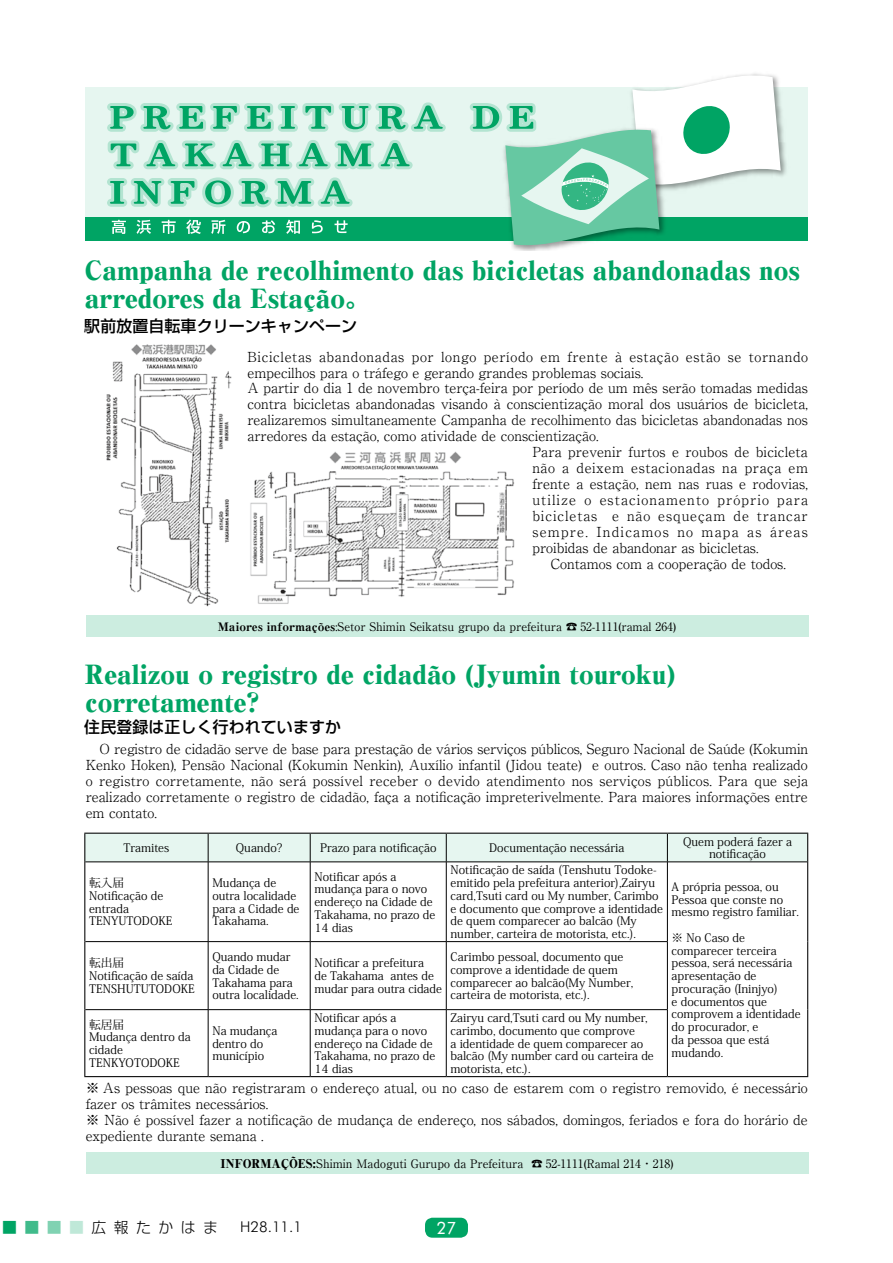
<style>
.page{position:relative;width:893px;height:1263px;background:#fff}
.page>*{position:absolute;margin:0;border:0;box-sizing:border-box;transform-origin:0 0}
.t1{font:900 25.5px/27.6px "Ryumin Pr 6 N";color:#00a464}
.t2{font:16.95px "Futura BT";color:#fff}
.t3{font:500 15.9px "Shin Go Pr 6 N";letter-spacing:.005em;color:#000}
.t4{font:300 14.85px "Futura BT";color:#000}
.t5{font:300 13.8px/15.9px "Ryumin Pr 6 N";color:#000;text-align:justify}
.t6{font:300 13.8px "Ryumin Pr 6 N";letter-spacing:.045em;color:#000}
.t7{font:300 13.8px "Ryumin Pr 6 N";letter-spacing:.08em;color:#000}
.t8{font:300 13.8px "Ryumin Pr 6 N";letter-spacing:.04em;color:#000}
.t9{font:300 13.8px "Ryumin Pr 6 N";letter-spacing:.065em;color:#000}
.t10{font:300 13.8px "Ryumin Pr 6 N";letter-spacing:.085em;color:#000}
.t11{font:11.7px/12.8px "Koz Min Pro";color:#000}
.t12{font:11.7px "Ryumin Pr 6 N";color:#000}
.s1{font-weight:800}
.s2{font-weight:900}
.s3{font-family:"Shin Go Pr 6 N";color:#00a464}
.s4{font-family:"Shin Go Pr 6 N";color:#40bb8b}
.s5{font-family:"Shin Go Pr 6 N";color:#80d2b2}
.s6{font-family:"Shin Go Pr 6 N";color:#bfe8d8}
.s7{font-family:"Shin Go Pr 6 N"}
</style>
<div class="page">
<div style="left:86px;top:87px;width:722px;height:153px;background:#e6f6f0"></div>
<div style="left:86px;top:217px;width:722px;height:23px;background:#00a464"></div>
<img style="left:781px;top:109px;width:5px;height:67px">
<svg style="left:467px;top:73px;width:314px;height:174px"></svg>
<svg style="left:107px;top:102px;width:339px;height:106px"></svg>
<svg style="left:112px;top:220px;width:14px;height:14px"></svg>
<svg style="left:137px;top:220px;width:14px;height:14px"></svg>
<svg style="left:162px;top:220px;width:14px;height:14px"></svg>
<svg style="left:186px;top:220px;width:15px;height:14px"></svg>
<svg style="left:211px;top:220px;width:14px;height:14px"></svg>
<svg style="left:237px;top:221px;width:13px;height:12px"></svg>
<svg style="left:262px;top:220px;width:13px;height:13px"></svg>
<svg style="left:286px;top:220px;width:14px;height:14px"></svg>
<svg style="left:312px;top:220px;width:11px;height:13px"></svg>
<svg style="left:334px;top:220px;width:14px;height:13px"></svg>
<div style="left:425px;top:1218px;width:43px;height:20px;background:#00a464;border-radius:8px"></div>
<div style="left:86px;top:615px;width:722px;height:22px;background:#ccede0"></div>
<div style="left:86px;top:1152px;width:722px;height:22px;background:#ccede0"></div>
<img style="left:106px;top:344px;width:126px;height:263px">
<img style="left:250px;top:451px;width:265px;height:153px">
<hr style="left:84px;top:862px;width:1px;height:79px;background:#000">
<hr style="left:807px;top:862px;width:1px;height:79px;background:#000">
<hr style="left:84px;top:941px;width:1px;height:69px;background:#000">
<hr style="left:807px;top:941px;width:1px;height:69px;background:#000">
<hr style="left:84px;top:1010px;width:1px;height:66px;background:#000">
<hr style="left:807px;top:1010px;width:1px;height:66px;background:#000">
<hr style="left:84px;top:1076px;width:124px;height:1px;background:#000">
<hr style="left:208px;top:1076px;width:102px;height:1px;background:#000">
<hr style="left:310px;top:1076px;width:136px;height:1px;background:#000">
<hr style="left:446px;top:1076px;width:221px;height:1px;background:#000">
<hr style="left:667px;top:1076px;width:141px;height:1px;background:#000">
<svg style="left:84px;top:833px;width:724px;height:29px;background:#d9e8e3"></svg>
<hr style="left:85px;top:862px;width:123px;height:1px;background:#000">
<hr style="left:208px;top:862px;width:102px;height:1px;background:#000">
<hr style="left:208px;top:862px;width:1px;height:79px;background:#000">
<hr style="left:310px;top:862px;width:136px;height:1px;background:#000">
<hr style="left:310px;top:862px;width:1px;height:79px;background:#000">
<hr style="left:446px;top:862px;width:221px;height:1px;background:#000">
<hr style="left:446px;top:862px;width:1px;height:79px;background:#000">
<hr style="left:667px;top:862px;width:140px;height:1px;background:#000">
<hr style="left:667px;top:862px;width:1px;height:79px;background:#000">
<hr style="left:85px;top:941px;width:123px;height:1px;background:#000">
<hr style="left:208px;top:941px;width:102px;height:1px;background:#000">
<hr style="left:208px;top:942px;width:1px;height:67px;background:#000">
<hr style="left:310px;top:941px;width:136px;height:1px;background:#000">
<hr style="left:310px;top:942px;width:1px;height:67px;background:#000">
<hr style="left:446px;top:941px;width:222px;height:1px;background:#000">
<hr style="left:446px;top:942px;width:1px;height:67px;background:#000">
<hr style="left:667px;top:942px;width:1px;height:67px;background:#000">
<hr style="left:85px;top:1009px;width:123px;height:1px;background:#000">
<hr style="left:208px;top:1009px;width:102px;height:1px;background:#000">
<hr style="left:208px;top:1010px;width:1px;height:66px;background:#000">
<hr style="left:310px;top:1009px;width:136px;height:1px;background:#000">
<hr style="left:310px;top:1010px;width:1px;height:66px;background:#000">
<hr style="left:446px;top:1009px;width:222px;height:1px;background:#000">
<hr style="left:446px;top:1010px;width:1px;height:66px;background:#000">
<hr style="left:667px;top:1010px;width:1px;height:66px;background:#000">
<h1 class="t1" style="left:85px;top:256px;width:716px">Campanha de recolhimento das bicicletas abandonadas nos arredores da Estação。</h1>
<p class="t6" style="left:247px;top:346px;width:562px">Bicicletas abandonadas por longo período em frente à estação estão se tornando</p>
<p class="t5" style="left:247px;top:364px;width:397px">empecilhos para o tráfego e gerando grandes problemas sociais.</p>
<p class="t5" style="left:247px;top:380px;width:562px">A partir do dia 1 de novembro terça-feira por período de um mês serão tomadas medidas</p>
<p class="t5" style="left:247px;top:395px;width:562px">contra bicicletas abandonadas visando à conscientização moral dos usuários de bicicleta,</p>
<p class="t5" style="left:247px;top:411px;width:562px">realizaremos simultaneamente Campanha de recolhimento das bicicletas abandonadas nos</p>
<p class="t5" style="left:247px;top:427px;width:353px">arredores da estação, como atividade de conscientização.</p>
<p class="t5" style="left:532px;top:443px;width:277px">Para prevenir furtos e roubos de bicicleta</p>
<p class="t8" style="left:532px;top:457px;width:277px">não a deixem estacionadas na praça em</p>
<p class="t5" style="left:532px;top:475px;width:277px">frente a estação, nem nas ruas e rodovias,</p>
<p class="t7" style="left:532px;top:489px;width:277px">utilize o estacionamento próprio para</p>
<p class="t9" style="left:532px;top:505px;width:277px">bicicletas e não esqueçam de trancar</p>
<p class="t10" style="left:532px;top:521px;width:277px">sempre. Indicamos no mapa as áreas</p>
<p class="t5" style="left:532px;top:539px;width:228px">proibidas de abandonar as bicicletas.</p>
<p class="t5" style="left:551px;top:555px;width:237px">Contamos com a cooperação de todos.</p>
<h3 class="t3" style="left:84px;top:313px;width:274px">駅前放置自転車クリーンキャンペーン</h3>
<p class="t12" style="left:218px;top:617px;width:460px"><span class="s1">Maiores informações</span>:Setor Shimin Seikatsu grupo da prefeitura ☎ 52-1111(ramal 264)</p>
<h1 class="t1" style="left:85px;top:660px;width:592px">Realizou o registro de cidadão (Jyumin touroku) corretamente?</h1>
<h3 class="t3" style="left:84px;top:713px;width:258px">住民登録は正しく行われていますか</h3>
<p class="t5" style="left:86px;top:740px;width:724px">　O registro de cidadão serve de base para prestação de vários serviços públicos, Seguro Nacional de Saúde (Kokumin Kenko Hoken), Pensão Nacional (Kokumin Nenkin), Auxílio infantil (Jidou teate) e outros. Caso não tenha realizado o registro corretamente, não será possível receber o devido atendimento nos serviços públicos. Para que seja realizado corretamente o registro de cidadão, faça a notificação impreterivelmente. Para maiores informações entre em contato.</p>
<p class="t11" style="left:124px;top:841px;width:47px">Tramites</p>
<p class="t11" style="left:236px;top:841px;width:48px">Quando?</p>
<p class="t11" style="left:320px;top:841px;width:118px">Prazo para notificação</p>
<p class="t11" style="left:489px;top:841px;width:137px">Documentação necessária</p>
<p class="t11" style="left:683px;top:834px;width:111px;text-align:center">Quem poderá fazer a notificação</p>
<p class="t11" style="left:89px;top:876px;width:85px">転入届<br>Notificação de entrada<br>TENYUTODOKE</p>
<p class="t11" style="left:212px;top:876px;width:89px">Mudança de outra localidade para a Cidade de<br>Takahama.</p>
<p class="t11" style="left:314px;top:870px;width:122px">Notificar após a mudança para o novo endereço na Cidade de<br>Takahama, no prazo de<br>14 dias</p>
<p class="t11" style="left:450px;top:863px;width:214px">Notificação de saída (Tenshutu Todoke&shy;emitido pela prefeitura anterior),Zairyu card,Tsuti card ou My number, Carimbo e documento que comprove a identidade de quem comparecer ao balcão (My number, carteira de motorista, etc.).</p>
<p class="t11" style="left:672px;top:880px;width:129px">A própria pessoa, ou<br>Pessoa que conste no mesmo registro familiar.</p>
<p class="t11" style="left:672px;top:931px;width:131px">※ No Caso de comparecer terceira pessoa, será necessária apresentação de procuração (Ininjyo)<br>e documentos que comprovem a identidade do procurador, e<br>da pessoa que está mudando.</p>
<p class="t11" style="left:89px;top:956px;width:107px">転出届<br>Notificação de saída<br>TENSHUTUTODOKE</p>
<p class="t11" style="left:212px;top:950px;width:88px">Quando mudar da Cidade de<br>Takahama para outra localidade.</p>
<p class="t11" style="left:314px;top:956px;width:129px">Notificar a prefeitura<br>de Takahama antes de mudar para outra cidade</p>
<p class="t11" style="left:450px;top:950px;width:184px">Carimbo pessoal, documento que comprove a identidade de quem comparecer ao balcão(My Number, carteira de motorista, etc.).</p>
<p class="t11" style="left:89px;top:1017px;width:103px">転居届<br>Mudança dentro da cidade<br>TENKYOTODOKE</p>
<p class="t11" style="left:212px;top:1024px;width:67px">Na mudança dentro do município</p>
<p class="t11" style="left:314px;top:1011px;width:122px">Notificar após a mudança para o novo endereço na Cidade de<br>Takahama, no prazo de<br>14 dias</p>
<p class="t11" style="left:450px;top:1011px;width:205px">Zairyu card,Tsuti card ou My number, carimbo, documento que comprove<br>a identidade de quem comparecer ao balcão (My number card ou carteira de motorista, etc.).</p>
<p class="t5" style="left:86px;top:1079px;width:724px;text-align:left">※ As pessoas que não registraram o endereço atual, ou no caso de estarem com o registro removido, é necessário fazer os trâmites necessários.<br>※ Não é possível fazer a notificação de mudança de endereço, nos sábados, domingos, feriados e fora do horário de expediente durante semana .</p>
<p class="t12" style="left:221px;top:1154px;width:454px"><span class="s2">INFORMAÇÕES:</span>Shimin Madoguti Gurupo da Prefeitura ☎ 52-1111(Ramal 214・218)</p>
<p class="t4" style="left:2px;top:1218px;width:301px"><span class="s3">■</span><span class="s4">■</span><span class="s5">■</span><span class="s6">■</span><span class="s7">広報たかはま　</span>H28.11.1</p>
<h2 class="t2" style="left:436px;top:1217px;width:22px">27</h2>
</div>
